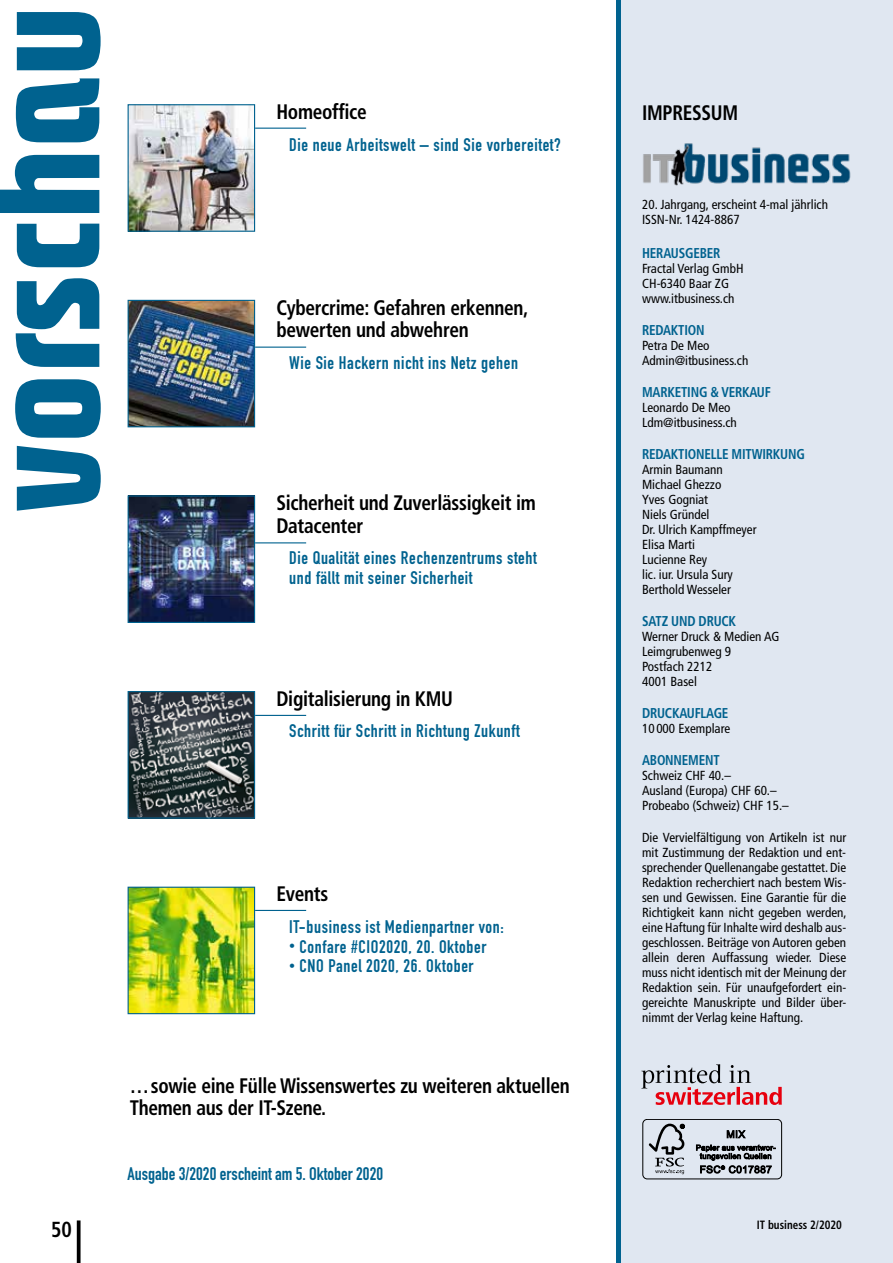
<style>
.page{position:relative;width:893px;height:1263px;background:#fff}
.page>*{position:absolute;margin:0;border:0;box-sizing:border-box;transform-origin:0 0}
.t1{font:900 138px "Piazza";color:#00628f}
.t2{font:700 condensed 21.75px "Frutiger";color:#000;scale:.92 1}
.t3{font:700 condensed 21px/22.5px "Frutiger";letter-spacing:-.015em;color:#000;scale:.92 1}
.t4{font:18px/19.5px "DIN Engschrift Alternate";letter-spacing:.035em;color:#00628f}
.t5{font:18px "DIN Engschrift Alternate";color:#00628f}
.t6{font:700 condensed 14.25px "Frutiger";letter-spacing:-.015em;color:#00628f;scale:.92 1}
.t7{font:condensed 13.2px/15px "Frutiger";color:#000}
.t8{font:700 condensed 12px "Frutiger";color:#000;scale:.92 1}
.s1{font-size:12px}
</style>
<div class="page">
<div style="left:617px;top:0;width:276px;height:1263px;background:#e0e7f1"></div>
<hr style="left:617px;top:0;width:4px;height:1263px;background:#00628f">
<img style="left:643px;top:143px;width:208px;height:43px">
<div style="left:642px;top:1119px;width:140px;height:60px;border:1px solid #000;border-radius:4px"></div>
<svg style="left:649px;top:1124px;width:36px;height:50px"></svg>
<svg style="left:696px;top:1130px;width:79px;height:43px"></svg>
<svg style="left:641px;top:1064px;width:141px;height:41px"></svg>
<img style="left:130px;top:106px;width:123px;height:124px">
<div style="left:128px;top:104px;width:127px;height:128px;border:1px solid #00628f"></div>
<img style="left:130px;top:302px;width:123px;height:123px">
<div style="left:128px;top:300px;width:127px;height:127px;border:1px solid #00628f"></div>
<img style="left:130px;top:497px;width:123px;height:124px">
<div style="left:128px;top:495px;width:127px;height:128px;border:1px solid #00628f"></div>
<img style="left:130px;top:693px;width:123px;height:124px">
<div style="left:128px;top:691px;width:127px;height:128px;border:1px solid #00628f"></div>
<img style="left:130px;top:889px;width:123px;height:123px">
<div style="left:128px;top:887px;width:127px;height:127px;border:1px solid #00628f"></div>
<hr style="left:255px;top:128px;width:51px;height:1px;background:#00628f">
<hr style="left:255px;top:347px;width:51px;height:1px;background:#00628f">
<hr style="left:255px;top:542px;width:51px;height:1px;background:#00628f">
<hr style="left:255px;top:715px;width:51px;height:1px;background:#00628f">
<hr style="left:255px;top:910px;width:51px;height:1px;background:#00628f">
<svg style="left:77px;top:1220px;width:4px;height:43px"></svg>
<h1 class="t1" style="left:-23px;top:513px;width:508px;rotate:-90deg">vorschau</h1>
<h3 class="t3" style="left:276px;top:100px;width:100px">Homeoffice</h3>
<h3 class="t4" style="left:289px;top:135px;width:273px">Die neue Arbeitswelt – sind Sie vorbereitet?</h3>
<h3 class="t3" style="left:276px;top:296px;width:275px">Cybercrime: Gefahren erkennen, bewerten und abwehren</h3>
<h3 class="t4" style="left:289px;top:353px;width:230px">Wie Sie Hackern nicht ins Netz gehen</h3>
<h3 class="t3" style="left:276px;top:492px;width:283px">Sicherheit und Zuverlässigkeit im<br>Datacenter</h3>
<h3 class="t4" style="left:289px;top:548px;width:249px">Die Qualität eines Rechenzentrums steht und fällt mit seiner Sicherheit</h3>
<h3 class="t3" style="left:276px;top:687px;width:193px">Digitalisierung in KMU</h3>
<h3 class="t4" style="left:289px;top:721px;width:232px">Schritt für Schritt in Richtung Zukunft</h3>
<h3 class="t3" style="left:276px;top:883px;width:58px">Events</h3>
<h3 class="t4" style="left:289px;top:917px;width:216px">IT-business ist Medienpartner von:</h3>
<h3 class="t4" style="left:289px;top:937px;width:199px"><span class="s1">•</span> Confare #CIO2020, 20. Oktober</h3>
<h3 class="t4" style="left:289px;top:956px;width:186px"><span class="s1">•</span> CNO Panel 2020, 26. Oktober</h3>
<h3 class="t3" style="left:130px;top:1074px;width:480px">…sowie eine Fülle Wissenswertes zu weiteren aktuellen<br>Themen aus der IT-Szene.</h3>
<h3 class="t5" style="left:128px;top:1163px;width:257px">Ausgabe 3/2020 erscheint am 5. Oktober 2020</h3>
<h3 class="t3" style="left:642px;top:101px;width:106px">IMPRESSUM</h3>
<p class="t7" style="left:642px;top:197px;width:187px">20. Jahrgang, erscheint 4-mal jährlich<br>ISSN-Nr. 1424-8867</p>
<p class="t6" style="left:642px;top:244px;width:87px">HERAUSGEBER</p>
<p class="t7" style="left:642px;top:261px;width:103px">Fractal Verlag GmbH<br>CH-6340 Baar ZG www.itbusiness.ch</p>
<p class="t6" style="left:642px;top:321px;width:69px">REDAKTION</p>
<p class="t7" style="left:642px;top:338px;width:108px">Petra De Meo<br>Admin@itbusiness.ch</p>
<p class="t6" style="left:642px;top:383px;width:141px">MARKETING &amp; VERKAUF</p>
<p class="t7" style="left:642px;top:400px;width:96px">Leonardo De Meo<br>Ldm@itbusiness.ch</p>
<p class="t6" style="left:642px;top:446px;width:178px">REDAKTIONELLE MITWIRKUNG</p>
<p class="t7" style="left:642px;top:462px;width:116px">Armin Baumann<br>Michael Ghezzo<br>Yves Gogniat<br>Niels Gründel<br>Dr. Ulrich Kampffmeyer<br>Elisa Marti<br>Lucienne Rey<br>lic. iur. Ursula Sury<br>Berthold Wesseler</p>
<p class="t6" style="left:642px;top:613px;width:104px">SATZ UND DRUCK</p>
<p class="t7" style="left:642px;top:629px;width:139px">Werner Druck &amp; Medien AG<br>Leimgrubenweg 9<br>Postfach 2212<br>4001 Basel</p>
<p class="t6" style="left:642px;top:705px;width:95px">DRUCKAUFLAGE</p>
<p class="t7" style="left:642px;top:721px;width:90px">10 000 Exemplare</p>
<p class="t6" style="left:642px;top:752px;width:86px">ABONNEMENT</p>
<p class="t7" style="left:642px;top:768px;width:148px">Schweiz CHF 40.–<br>Ausland (Europa) CHF 60.–<br>Probeabo (Schweiz) CHF 15.–</p>
<p class="t7" style="left:642px;top:830px;width:206px;text-align:justify">Die Vervielfältigung von Artikeln ist nur mit Zustimmung der Redaktion und ent&shy;sprechender Quellenangabe gestattet. Die Redaktion recherchiert nach bestem Wis&shy;sen und Gewissen. Eine Garantie für die Richtigkeit kann nicht gegeben werden, eine Haftung für Inhalte wird deshalb aus&shy;geschlossen. Beiträge von Autoren geben allein deren Auffassung wieder. Diese muss nicht identisch mit der Meinung der Redaktion sein. Für unaufgefordert ein&shy;gereichte Manuskripte und Bilder über&shy;nimmt der Verlag keine Haftung.</p>
<h2 class="t2" style="left:51px;top:1216px;width:24px">50</h2>
<p class="t8" style="left:757px;top:1218px;width:94px">IT business 2/2020</p>
</div>
